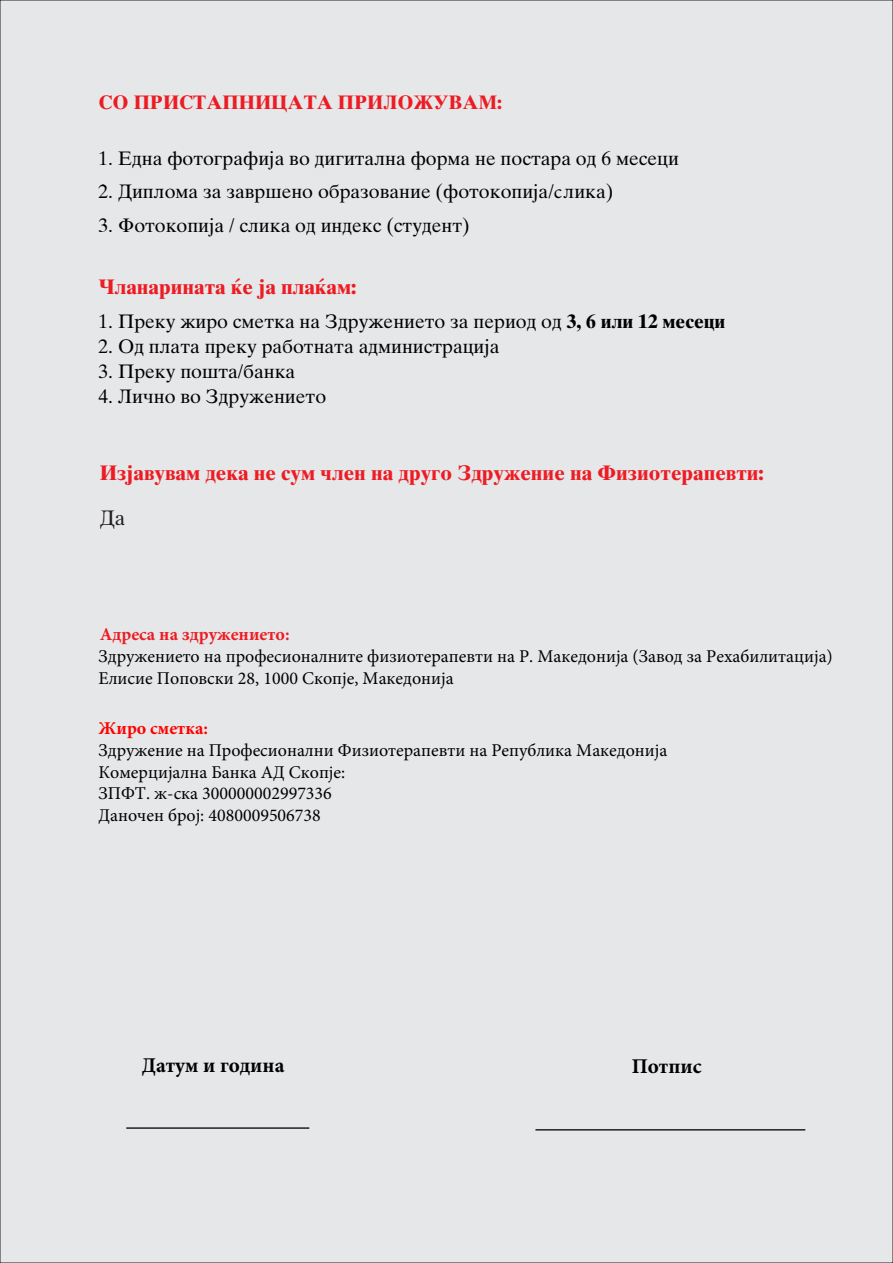
<style>
.page{position:relative;width:893px;height:1263px;background:#e6e7e8}
.page>*{position:absolute;margin:0;border:0;box-sizing:border-box;transform-origin:0 0}
.t1{font:700 21px "MACC Times";color:#ed1c24}
.t2{font:700 21px "Minion Pro";color:#000}
.t3{font:21px "MACC Times";color:#231f20}
.t4{font:19.5px "MACC Times";color:#000}
.t5{font:700 19.5px "MACC Times";color:#ed1c24}
.t6{font:18px/21.6px "Minion Pro";color:#000}
.t7{font:700 18px "Minion Pro";color:#ed1c24}
.t8{font:700 18px "Minion Pro";color:#f00}
.s1{font-family:"Minion Pro"}
.s2{font-weight:700}
</style>
<div class="page">
<hr style="left:126px;top:1127px;width:183px;height:2px;background:#231f20">
<hr style="left:535px;top:1129px;width:270px;height:1px;background:#231f20">
<p class="t5" style="left:99px;top:95px;width:405px">SO PRISTAPNICATA PRILO@UVAM:</p>
<p class="t4" style="left:99px;top:147px;width:582px">1. Edna fotografija vo digitalna forma ne postara od 6 meseci</p>
<p class="t4" style="left:99px;top:180px;width:516px">2. Diploma za zavr{eno obrazovanie (fotokopija/<span class="s1">с</span>lika)</p>
<p class="t4" style="left:99px;top:214px;width:373px">3. Fotokopija / slika od indeks (student)</p>
<p class="t1" style="left:98px;top:279px;width:259px">^lanarinata }e ja pla}am:</p>
<p class="t4" style="left:99px;top:314px;width:628px">1. Preku `iro smetka na Zdru`enieto za period od <span class="s2">3, 6 ili 12 meseci</span></p>
<p class="t4" style="left:99px;top:339px;width:402px">2. Od plata preku rabotnata administracija</p>
<p class="t4" style="left:99px;top:364px;width:198px">3. Preku po{ta/banka</p>
<p class="t4" style="left:99px;top:390px;width:229px">4. Li~no vo Zdru`enieto</p>
<p class="t1" style="left:100px;top:464px;width:665px">Izjavuvam deka ne sum ~len na drugo Zdru`enie na Fizioterapevti:</p>
<p class="t3" style="left:100px;top:510px;width:27px">Da</p>
<p class="t7" style="left:100px;top:621px;width:191px">Адреса на здружението:</p>
<p class="t6" style="left:99px;top:645px;width:736px;line-height:22.4px">Здружението на професионалните физиотерапевти на Р. Македонија (Завод за Рехабилитација)<br>Елисие Поповски 28, 1000 Скопје, Македонија</p>
<p class="t8" style="left:99px;top:716px;width:111px">Жиро сметка:</p>
<p class="t6" style="left:99px;top:739px;width:570px">Здружение на Професионални Физиотерапевти на Република Македонија Комерцијална Банка АД Скопје:<br>ЗПФТ. ж-ска 300000002997336<br>Даночен број: 4080009506738</p>
<p class="t2" style="left:142px;top:1050px;width:144px">Датум и година</p>
<p class="t2" style="left:632px;top:1052px;width:71px">Потпис</p>
</div>
